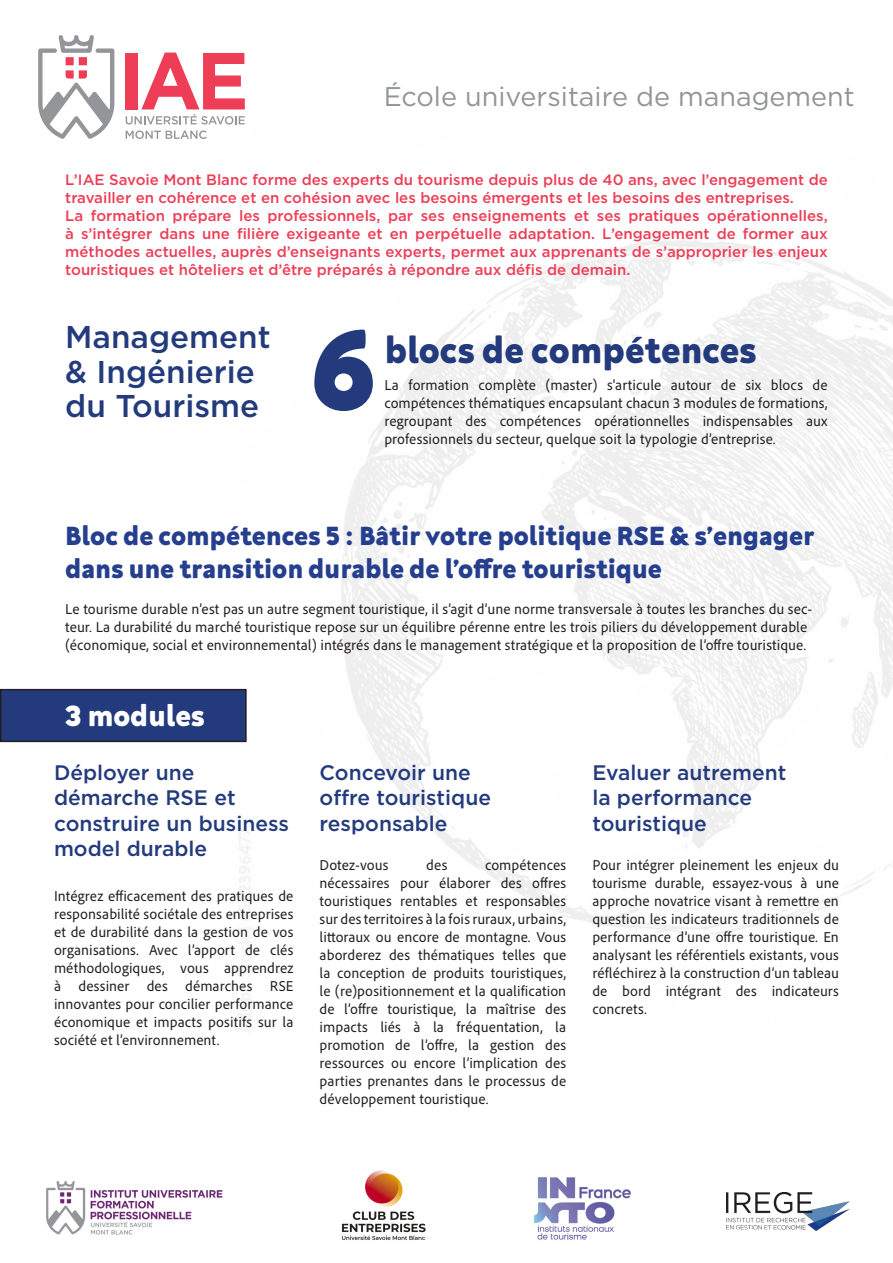
<style>
.page{position:relative;width:893px;height:1263px;background:#fff}
.page>*{position:absolute;margin:0;border:0;box-sizing:border-box;transform-origin:0 0}
.t1{font:800 117px "Neufreit";color:#233b7d}
.t2{font:800 37.5px "Neufreit";color:#233b7d}
.Titre_formation{font:500 31.5px "Gotham";color:#233b7d}
.t3{font:800 30px "Neufreit";color:#fff}
.t4{font:800 27px/32.4px "Neufreit";color:#253f8e}
.Titre_formation-2{font:27px "Gotham";color:#929595}
.t5{font:500 21px/25.2px "Gotham";color:#233b7d}
.t6{font:15px/18px "Adobe Clean UX";color:#231f20;text-align:justify}
.Titre_formation-3{font:500 15px/18px "Gotham";color:#ee3d56}
</style>
<div class="page">
<div style="left:1px;top:690px;width:245px;height:51px;background:#233b7d"></div>
<div style="left:0;top:689px;width:247px;height:53px;border:2px solid #231f20"></div>
<svg style="left:38px;top:35px;width:76px;height:104px"></svg>
<div style="left:125px;top:53px;width:12px;height:56px;background:#ee3d56"></div>
<svg style="left:126px;top:53px;width:119px;height:86px"></svg>
<img style="left:342px;top:1170px;width:84px;height:70px">
<img style="left:726px;top:1193px;width:123px;height:37px">
<img style="left:46px;top:1181px;width:177px;height:54px">
<img style="left:534px;top:1177px;width:97px;height:63px">
<p class="Titre_formation-2" style="left:384px;top:79px;width:473px">École universitaire de management</p>
<p class="Titre_formation-3" style="left:65px;top:171px;width:764px">L’IAE Savoie Mont Blanc forme des experts du tourisme depuis plus de 40 ans, avec l’engagement de travailler en cohérence et en cohésion avec les besoins émergents et les besoins des entreprises.</p>
<p class="Titre_formation-3" style="left:65px;top:207px;width:764px;text-align:justify">La formation prépare les professionnels, par ses enseignements et ses pratiques opérationnelles, à s’intégrer dans une filière exigeante et en perpétuelle adaptation. L’engagement de former aux méthodes actuelles, auprès d’enseignants experts, permet aux apprenants de s’approprier les enjeux touristiques et hôteliers et d’être préparés à répondre aux défis de demain.</p>
<p class="Titre_formation" style="left:65px;top:317px;width:207px">Management</p>
<p class="Titre_formation" style="left:65px;top:351px;width:191px">&amp; Ingénierie</p>
<p class="Titre_formation" style="left:65px;top:386px;width:195px">du Tourisme</p>
<p class="t1" style="left:309px;top:301px;width:68px">6</p>
<p class="t2" style="left:384px;top:328px;width:374px">blocs de compétences</p>
<p class="t6" style="left:384px;top:375px;width:445px">La formation complète (master) s'articule autour de six blocs de compétences thématiques encapsulant chacun 3 modules de formations, regroupant des compétences opérationnelles indispensables aux professionnels du secteur, quelque soit la typologie d’entreprise.</p>
<p class="t4" style="left:65px;top:519px;width:751px">Bloc de compétences 5 : Bâtir votre politique RSE &amp; s’engager dans une transition durable de l’offre touristique</p>
<p class="t6" style="left:65px;top:599px;width:748px;text-align:left">Le tourisme durable n’est pas un autre segment touristique, il s’agit d’une norme transversale à toutes les branches du sec&shy;teur. La durabilité du marché touristique repose sur un équilibre pérenne entre les trois piliers du développement durable (économique, social et environnemental) intégrés dans le management stratégique et la proposition de l’offre touristique.</p>
<p class="t3" style="left:65px;top:698px;width:141px">3 modules</p>
<p class="t5" style="left:54px;top:760px;width:236px">Déployer une démarche RSE et construire un business model durable</p>
<p class="t6" style="left:54px;top:886px;width:241px">Intégrez efficacement des pratiques de responsabilité sociétale des entreprises et de durabilité dans la gestion de vos organisations. Avec l’apport de clés méthodologiques, vous apprendrez à dessiner des démarches RSE innovantes pour concilier performance économique et impacts positifs sur la société et l’environnement.</p>
<p class="t5" style="left:320px;top:760px;width:173px">Concevoir une offre touristique responsable</p>
<p class="t6" style="left:320px;top:856px;width:71px">Dotez-vous</p>
<p class="t6" style="left:426px;top:856px;width:23px">des</p>
<p class="t6" style="left:320px;top:856px;width:248px;text-indent:165px">compétences nécessaires pour élaborer des offres touristiques rentables et responsables sur des territoires à la fois ruraux, urbains, littoraux ou encore de montagne. Vous aborderez des thématiques telles que la conception de produits touristiques, le (re)positionnement et la qualification de l’offre touristique, la maîtrise des impacts liés à la fréquentation, la promotion de l’offre, la gestion des ressources ou encore l’implication des parties prenantes dans le processus de développement touristique.</p>
<p class="t5" style="left:592px;top:760px;width:196px">Evaluer autrement la performance touristique</p>
<p class="t6" style="left:592px;top:856px;width:248px">Pour intégrer pleinement les enjeux du tourisme durable, essayez-vous à une approche novatrice visant à remettre en question les indicateurs traditionnels de performance d’une offre touristique. En analysant les référentiels existants, vous réfléchirez à la construction d’un tableau de bord intégrant des indicateurs concrets.</p>
</div>
